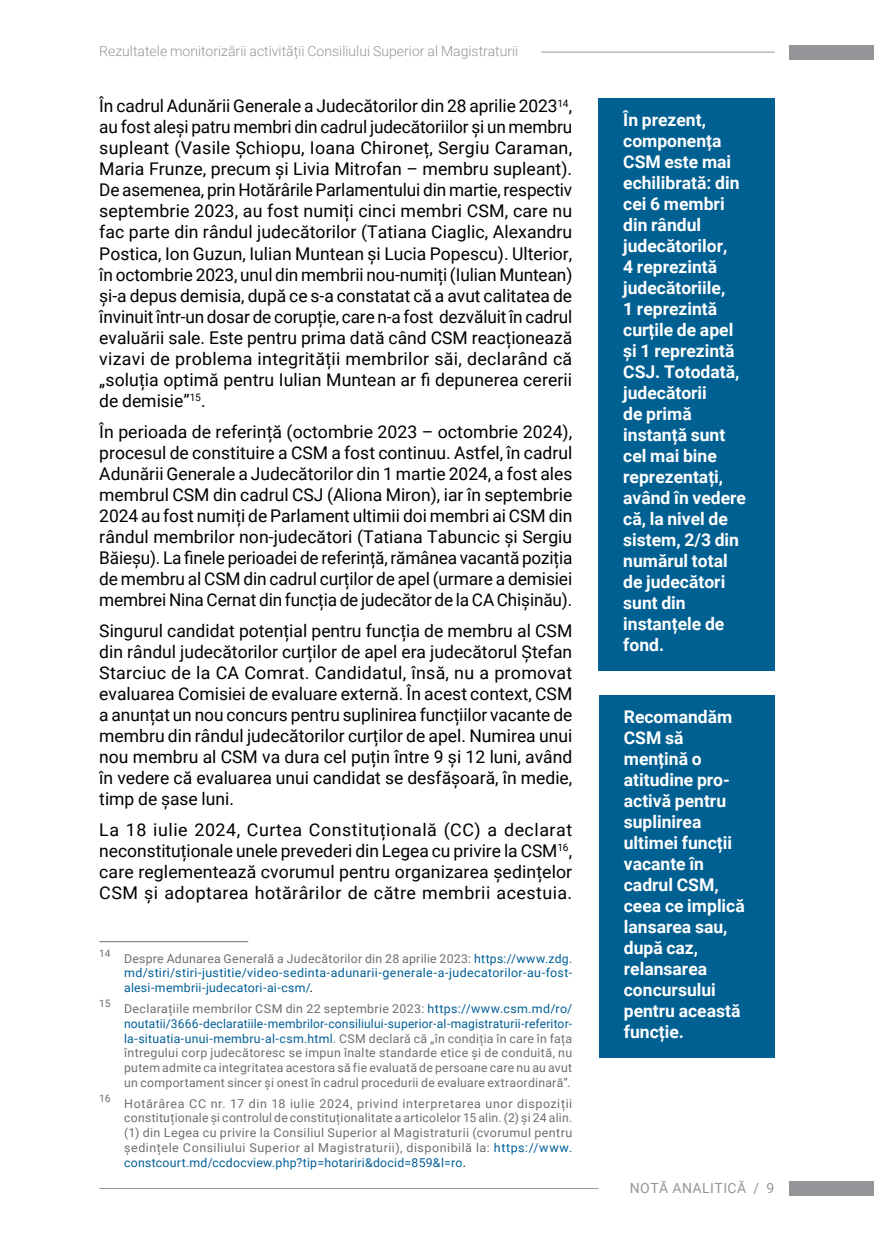
<style>
.page{position:relative;width:874px;height:1241px;background:#fff}
.page>*{position:absolute;margin:0;border:0;box-sizing:border-box;transform-origin:0 0}
.t1{font:17.5px/21px "Roboto";color:#000;text-align:justify}
.t2{font:700 17.5px/21px "Roboto";color:#fff}
.t3{font:300 14px "Roboto";color:#939598}
.t4{font:14px "Roboto";letter-spacing:.035em;color:#939598}
.t5{font:12.25px/14.7px "Roboto";letter-spacing:.02em;color:#6d6e71;text-align:justify}
.t6{font:12.25px/14.7px "Roboto";letter-spacing:.025em;color:#005f97;text-align:justify}
.t7{font:10.15px "Roboto";color:#6d6e71}
.s1{color:#6d6e71}
.s2{color:#000}
.s3{color:#005f97}
</style>
<div class="page">
<hr style="left:541px;top:52px;width:233px;height:1px;background:#939598">
<hr style="left:99px;top:1187px;width:499px;height:1px;background:#939598">
<div style="left:788px;top:45px;width:85px;height:14px;background:#939598"></div>
<div style="left:788px;top:1180px;width:85px;height:15px;background:#939598"></div>
<div style="left:598px;top:98px;width:176px;height:572px;background:#006092"></div>
<hr style="left:99px;top:941px;width:149px;height:1px;background:#6d6e71">
<div style="left:598px;top:694px;width:175px;height:363px;background:#006092"></div>
<p class="t3" style="left:99px;top:41px;width:420px">Rezultatele monitorizării activității Consiliului Superior al Magistraturii</p>
<p class="t1" style="left:99px;top:95px;width:474px">În cadrul Adunării Generale a Judecătorilor din 28 aprilie 2023<sup>14</sup>, au fost aleși patru membri din cadrul judecătoriilor și un membru supleant (Vasile Șchiopu, Ioana Chironeț, Sergiu Caraman, Maria Frunze, precum și Livia Mitrofan – membru supleant).<br>De asemenea, prin Hotărârile Parlamentului din martie, respectiv septembrie 2023, au fost numiți cinci membri CSM, care nu fac parte din rândul judecătorilor (Tatiana Ciaglic, Alexandru Postica, Ion Guzun, Iulian Muntean și Lucia Popescu). Ulterior, în octombrie 2023, unul din membrii nou-numiți (Iulian Muntean) și-a depus demisia, după ce s-a constatat că a avut calitatea de învinuit într-un dosar de corupție, care n-a fost dezvăluit în cadrul evaluării sale. Este pentru prima dată când CSM reacționează vizavi de problema integrității membrilor săi, declarând că „soluția optimă pentru Iulian Muntean ar fi depunerea cererii de demisie”<sup>15</sup>.</p>
<p class="t1" style="left:99px;top:420px;width:474px">În perioada de referință (octombrie 2023 – octombrie 2024), procesul de constituire a CSM a fost continuu. Astfel, în cadrul Adunării Generale a Judecătorilor din 1 martie 2024, a fost ales membrul CSM din cadrul CSJ (Aliona Miron), iar în septembrie 2024 au fost numiți de Parlament ultimii doi membri ai CSM din rândul membrilor non-judecători (Tatiana Tabuncic și Sergiu Băieșu). La finele perioadei de referință, rămânea vacantă poziția de membru al CSM din cadrul curților de apel (urmare a demisiei membrei Nina Cernat din funcția de judecător de la CA Chișinău).</p>
<p class="t1" style="left:99px;top:619px;width:474px">Singurul candidat potențial pentru funcția de membru al CSM din rândul judecătorilor curților de apel era judecătorul Ștefan Starciuc de la CA Comrat. Candidatul, însă, nu a promovat evaluarea Comisiei de evaluare externă. În acest context, CSM a anunțat un nou concurs pentru suplinirea funcțiilor vacante de membru din rândul judecătorilor curților de apel. Numirea unui nou membru al CSM va dura cel puțin între 9 și 12 luni, având în vedere că evaluarea unui candidat se desfășoară, în medie, timp de șase luni.</p>
<p class="t1" style="left:99px;top:818px;width:474px">La 18 iulie 2024, Curtea Constituțională (CC) a declarat neconstituționale unele prevederi din Legea cu privire la CSM<sup>16</sup>, care reglementează cvorumul pentru organizarea ședințelor CSM și adoptarea hotărârilor de către membrii acestuia.</p>
<p class="t7" style="left:99px;top:946px;width:13px">14</p>
<p class="t6" style="left:124px;top:950px;width:449px"><span class="s1">Despre Adunarea Generală a Judecătorilor din 28 aprilie 2023:</span> https://www.zdg. md/stiri/stiri-justitie/video-sedinta-adunarii-generale-a-judecatorilor-au-fost&shy;alesi-membrii-judecatori-ai-csm/<span class="s2">.</span></p>
<p class="t7" style="left:99px;top:996px;width:13px">15</p>
<p class="t5" style="left:124px;top:1000px;width:449px">Declarațiile membrilor CSM din 22 septembrie 2023: <span class="s3">https://www.csm.md/ro/ noutatii/3666-declaratiile-membrilor-consiliului-superior-al-magistraturii-referitor&shy;la-situatia-unui-membru-al-csm.html</span>. CSM declară că „în condiția în care în fața întregului corp judecătoresc se impun înalte standarde etice și de conduită, nu putem admite ca integritatea acestora să fie evaluată de persoane care nu au avut un comportament sincer și onest în cadrul procedurii de evaluare extraordinară”.</p>
<p class="t7" style="left:99px;top:1090px;width:13px">16</p>
<p class="t5" style="left:124px;top:1095px;width:449px">Hotărârea CC nr. 17 din 18 iulie 2024, privind interpretarea unor dispoziții constituționale și controlul de constituționalitate a articolelor 15 alin. (2) și 24 alin. (1) din Legea cu privire la Consiliul Superior al Magistraturii (cvorumul pentru ședințele Consiliului Superior al Magistraturii), disponibilă la: <span class="s3">https://www. constcourt.md/ccdocview.php?tip=hotariri&amp;docid=859&amp;l=ro</span><span class="s2">.</span></p>
<p class="t2" style="left:623px;top:109px;width:124px">În prezent, componența<br>CSM este mai echilibrată: din cei 6 membri din rândul judecătorilor,<br>4 reprezintă judecătoriile,<br>1 reprezintă curțile de apel și 1 reprezintă<br>CSJ. Totodată, judecătorii<br>de primă instanță sunt cel mai bine reprezentați, având în vedere că, la nivel de sistem, 2/3 din numărul total de judecători sunt din instanțele de fond.</p>
<p class="t2" style="left:623px;top:705px;width:122px">Recomandăm<br>CSM să mențină o atitudine pro&shy;activă pentru suplinirea ultimei funcții vacante în cadrul CSM, ceea ce implică lansarea sau, după caz, relansarea concursului pentru această funcție.</p>
<p class="t4" style="left:629px;top:1178px;width:146px">NOTĂ ANALITICĂ / 9</p>
</div>
